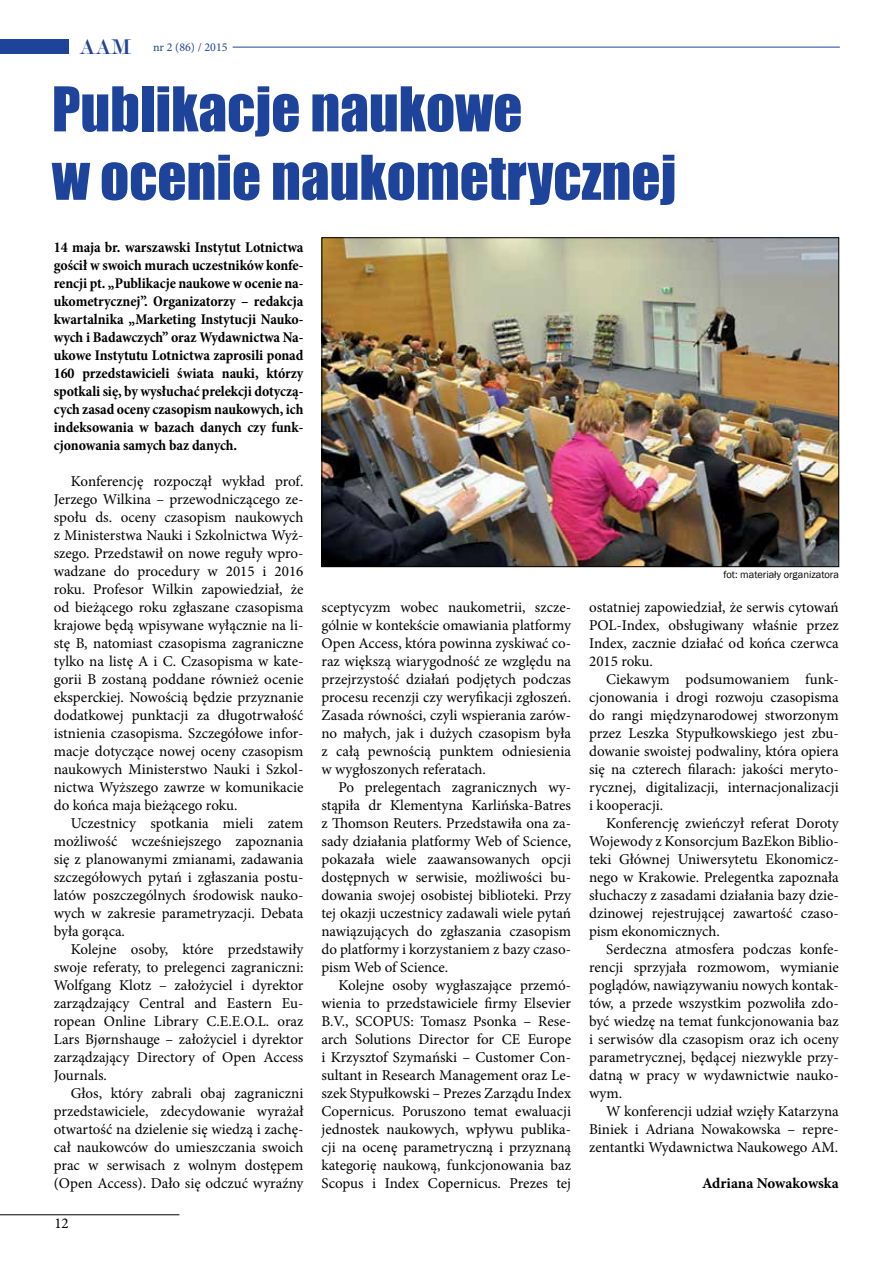
<style>
.page{position:relative;width:893px;height:1263px;background:#fff}
.page>*{position:absolute;margin:0;border:0;box-sizing:border-box;transform-origin:0 0}
.t1{font:57px/68.4px "Impact";color:#1e439b}
.t2{font:15px/18px "Minion Pro";color:#000;text-align:justify}
.t3{font:700 condensed 15px/18px "Minion Pro";letter-spacing:-.005em;color:#000;text-align:justify}
.t4{font:700 15px "Minion Pro";color:#000}
.t5{font:12px "Minion Pro";color:#1e439b}
.t6{font:10.5px "Franklin Gothic";color:#000}
.s1{font-family:"Modern";font-size:22.8px}
</style>
<div class="page">
<div style="left:0;top:39px;width:69px;height:15px;background:#1e439b"></div>
<hr style="left:233px;top:47px;width:607px;height:1px;background:#1e439b">
<img style="left:323px;top:239px;width:514px;height:326px">
<hr style="left:0;top:1214px;width:179px;height:1px;background:#000">
<p class="t5" style="left:79px;top:39px;width:150px"><span class="s1">AAM</span> nr 2 (86) / 2015</p>
<h1 class="t1" style="left:52px;top:73px;width:626px">Publikacje naukowe<br>w ocenie naukometrycznej</h1>
<p class="t3" style="left:54px;top:238px;width:251px">14 maja br. warszawski Instytut Lotnictwa gościł w swoich murach uczestników konfe&shy;rencji pt. „Publikacje naukowe w ocenie na&shy;ukometrycznej”. Organizatorzy – redakcja kwartalnika „Marketing Instytucji Nauko&shy;wych i Badawczych” oraz Wydawnictwa Na&shy;ukowe Instytutu Lotnictwa zaprosili ponad 160 przedstawicieli świata nauki, którzy spotkali się, by wysłuchać prelekcji dotyczą&shy;cych zasad oceny czasopism naukowych, ich indeksowania w bazach danych czy funk&shy;cjonowania samych baz danych.</p>
<p class="t2" style="left:54px;top:472px;width:251px;text-indent:17px">Konferencję rozpoczął wykład prof.<br>Jerzego Wilkina – przewodniczącego ze&shy;społu ds. oceny czasopism naukowych z Ministerstwa Nauki i Szkolnictwa Wyż&shy;szego. Przedstawił on nowe reguły wpro&shy;wadzane do procedury w 2015 i 2016 roku. Profesor Wilkin zapowiedział, że od bieżącego roku zgłaszane czasopisma krajowe będą wpisywane wyłącznie na li&shy;stę B, natomiast czasopisma zagraniczne tylko na listę A i C. Czasopisma w kate&shy;gorii B zostaną poddane również ocenie eksperckiej. Nowością będzie przyznanie dodatkowej punktacji za długotrwałość istnienia czasopisma. Szczegółowe infor&shy;macje dotyczące nowej oceny czasopism naukowych Ministerstwo Nauki i Szkol&shy;nictwa Wyższego zawrze w komunikacie do końca maja bieżącego roku.</p>
<p class="t2" style="left:54px;top:814px;width:251px;text-indent:17px">Uczestnicy spotkania mieli zatem możliwość wcześniejszego zapoznania się z planowanymi zmianami, zadawania szczegółowych pytań i zgłaszania postu&shy;latów poszczególnych środowisk nauko&shy;wych w zakresie parametryzacji. Debata była gorąca.</p>
<p class="t2" style="left:54px;top:940px;width:251px;text-indent:17px">Kolejne osoby, które przedstawiły swoje referaty, to prelegenci zagraniczni:<br>Wolfgang Klotz – założyciel i dyrektor zarządzający Central and Eastern Eu&shy;ropean Online Library C.E.E.O.L. oraz Lars Bjørnshauge – założyciel i dyrektor zarządzający Directory of Open Access Journals.</p>
<p class="t2" style="left:54px;top:1084px;width:251px;text-indent:17px">Głos, który zabrali obaj zagraniczni przedstawiciele, zdecydowanie wyrażał otwartość na dzielenie się wiedzą i zachę&shy;cał naukowców do umieszczania swoich prac w serwisach z wolnym dostępem (Open Access). Dało się odczuć wyraźny</p>
<p class="t6" style="left:723px;top:568px;width:117px">fot: materiały organizatora</p>
<p class="t2" style="left:589px;top:598px;width:251px">ostatniej zapowiedział, że serwis cytowań POL-Index, obsługiwany właśnie przez Index, zacznie działać od końca czerwca 2015 roku.</p>
<p class="t2" style="left:589px;top:670px;width:251px;text-indent:17px">Ciekawym podsumowaniem funk&shy;cjonowania i drogi rozwoju czasopisma do rangi międzynarodowej stworzonym przez Leszka Stypułkowskiego jest zbu&shy;dowanie swoistej podwaliny, która opiera się na czterech filarach: jakości meryto&shy;rycznej, digitalizacji, internacjonalizacji i kooperacji.</p>
<p class="t2" style="left:589px;top:814px;width:251px;text-indent:17px">Konferencję zwieńczył referat Doroty Wojewody z Konsorcjum BazEkon Biblio&shy;teki Głównej Uniwersytetu Ekonomicz&shy;nego w Krakowie. Prelegentka zapoznała słuchaczy z zasadami działania bazy dzie&shy;dzinowej rejestrującej zawartość czaso&shy;pism ekonomicznych.</p>
<p class="t2" style="left:589px;top:940px;width:251px;text-indent:17px">Serdeczna atmosfera podczas konfe&shy;rencji sprzyjała rozmowom, wymianie poglądów, nawiązywaniu nowych kontak&shy;tów, a przede wszystkim pozwoliła zdo&shy;być wiedzę na temat funkcjonowania baz i serwisów dla czasopism oraz ich oceny parametrycznej, będącej niezwykle przy&shy;datną w pracy w wydawnictwie nauko&shy;wym.</p>
<p class="t2" style="left:589px;top:1102px;width:251px;text-indent:17px">W konferencji udział wzięły Katarzyna Biniek i Adriana Nowakowska – repre&shy;zentantki Wydawnictwa Naukowego AM.</p>
<p class="t4" style="left:702px;top:1173px;width:138px">Adriana Nowakowska</p>
<p class="t2" style="left:321px;top:598px;width:251px">sceptycyzm wobec naukometrii, szcze&shy;gólnie w kontekście omawiania platformy Open Access, która powinna zyskiwać co&shy;raz większą wiarygodność ze względu na przejrzystość działań podjętych podczas procesu recenzji czy weryfikacji zgłoszeń.<br>Zasada równości, czyli wspierania zarów&shy;no małych, jak i dużych czasopism była z całą pewnością punktem odniesienia w wygłoszonych referatach.</p>
<p class="t2" style="left:321px;top:778px;width:251px;text-indent:17px">Po prelegentach zagranicznych wy&shy;stąpiła dr Klementyna Karlińska-Batres z Thomson Reuters. Przedstawiła ona za&shy;sady działania platformy Web of Science, pokazała wiele zaawansowanych opcji dostępnych w serwisie, możliwości bu&shy;dowania swojej osobistej biblioteki. Przy tej okazji uczestnicy zadawali wiele pytań nawiązujących do zgłaszania czasopism do platformy i korzystaniem z bazy czaso&shy;pism Web of Science.</p>
<p class="t2" style="left:321px;top:976px;width:251px;text-indent:17px">Kolejne osoby wygłaszające przemó&shy;wienia to przedstawiciele firmy Elsevier B.V., SCOPUS: Tomasz Psonka – Rese&shy;arch Solutions Director for CE Europe i Krzysztof Szymański – Customer Con&shy;sultant in Research Management oraz Le&shy;szek Stypułkowski – Prezes Zarządu Index Copernicus. Poruszono temat ewaluacji jednostek naukowych, wpływu publika&shy;cji na ocenę parametryczną i przyznaną kategorię naukową, funkcjonowania baz Scopus i Index Copernicus. Prezes tej</p>
<p class="t2" style="left:54px;top:1214px;width:16px">12</p>
</div>
